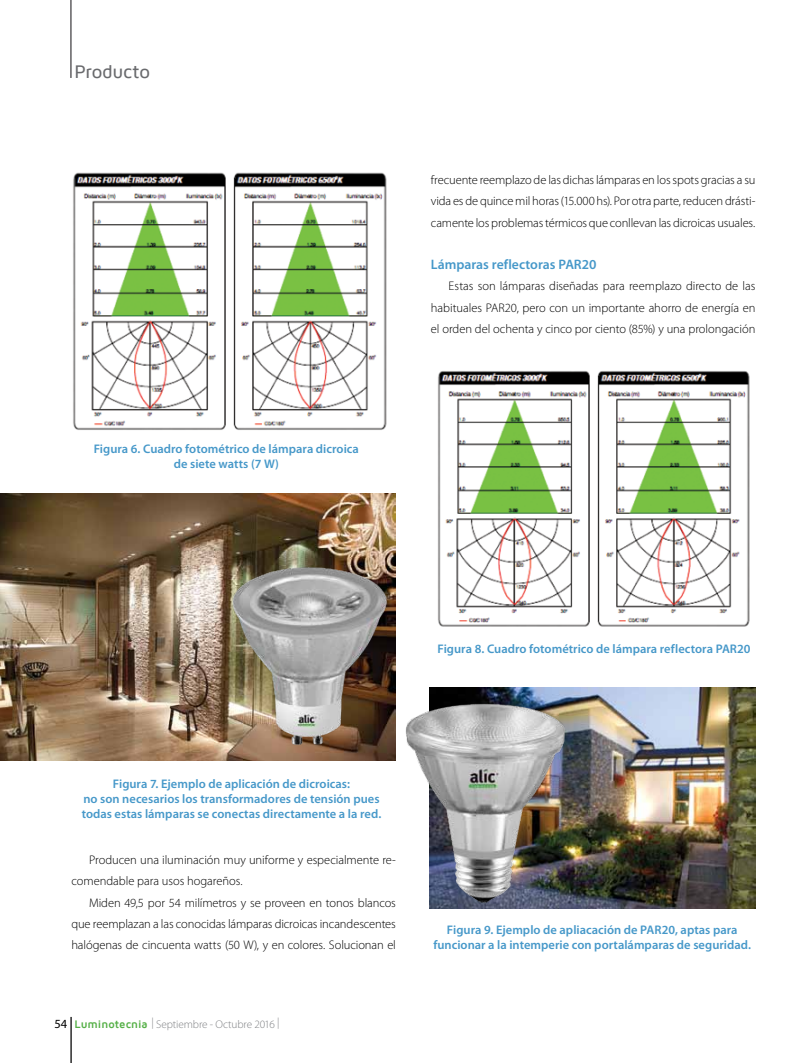
<style>
.page{position:relative;width:798px;height:1063px;background:#fff}
.page>*{position:absolute;margin:0;border:0;box-sizing:border-box;transform-origin:0 0}
.t1{font:500 18.75px "Maven Pro";letter-spacing:-.005em;color:#696a6d}
.t2{font:600 13.75px "Myriad Pro";letter-spacing:-.005em;color:#4698c9}
.t3{font:300 12.5px/21.2px "Myriad Pro";letter-spacing:-.005em;color:#000;text-align:justify}
.t4{font:600 12.5px/15px "Myriad Pro";color:#4698c9;text-align:center}
.t5{font:12.5px "Myriad Pro";color:#000}
.t6{font:300 11.25px "Myriad Pro";letter-spacing:-.01em;color:#808285}
.s1{font-family:"Maven Pro";font-weight:700;color:#55b047}
</style>
<div class="page">
<hr style="left:70px;top:1017px;width:2px;height:46px;background:#000">
<hr style="left:70px;top:0;width:1px;height:78px;background:#414042">
<img style="left:437px;top:371px;width:313px;height:256px">
<img style="left:429px;top:688px;width:326px;height:220px">
<img style="left:405px;top:699px;width:169px;height:209px">
<img style="left:73px;top:172px;width:314px;height:258px">
<img style="left:0;top:493px;width:396px;height:267px">
<img style="left:221px;top:561px;width:175px;height:190px">
<h1 class="t1" style="left:74px;top:62px;width:77px">Producto</h1>
<p class="t4" style="left:94px;top:441px;width:266px">Figura 6. Cuadro fotométrico de lámpara dicroica de siete watts (7 W)</p>
<p class="t3" style="left:431px;top:170px;width:326px">frecuente reemplazo de las dichas lámparas en los spots gracias a su vida es de quince mil horas (15.000 hs). Por otra parte, reducen drásti&shy;camente los problemas térmicos que conllevan las dicroicas usuales.</p>
<p class="t2" style="left:431px;top:256px;width:167px">Lámparas reflectoras PAR20</p>
<p class="t3" style="left:431px;top:276px;width:326px;text-indent:18px">Estas son lámparas diseñadas para reemplazo directo de las habituales PAR20, pero con un importante ahorro de energía en el orden del ochenta y cinco por ciento (85%) y una prolongación</p>
<p class="t4" style="left:437px;top:641px;width:314px">Figura 8. Cuadro fotométrico de lámpara reflectora PAR20</p>
<p class="t4" style="left:82px;top:776px;width:301px">Figura 7. Ejemplo de aplicación de dicroicas:<br>no son necesarios los transformadores de tensión pues todas estas lámparas se conectas directamente a la red.</p>
<p class="t3" style="left:71px;top:850px;width:326px;text-indent:18px">Producen una iluminación muy uniforme y especialmente re&shy;comendable para usos hogareños.</p>
<p class="t3" style="left:71px;top:892px;width:326px;text-indent:18px">Miden 49,5 por 54 milímetros y se proveen en tonos blancos que reemplazan a las conocidas lámparas dicroicas incandescentes halógenas de cincuenta watts (50 W), y en colores. Solucionan el</p>
<p class="t5" style="left:54px;top:1016px;width:14px">54</p>
<p class="t6" style="left:277px;top:1016px;width:4px">|</p>
<p class="t6" style="left:74px;top:1018px;width:202px"><span class="s1">Luminotecnia</span> | Septiembre - Octubre 2016</p>
<p class="t4" style="left:433px;top:922px;width:319px">Figura 9. Ejemplo de apliacación de PAR20, aptas para funcionar a la intemperie con portalámparas de seguridad.</p>
</div>
